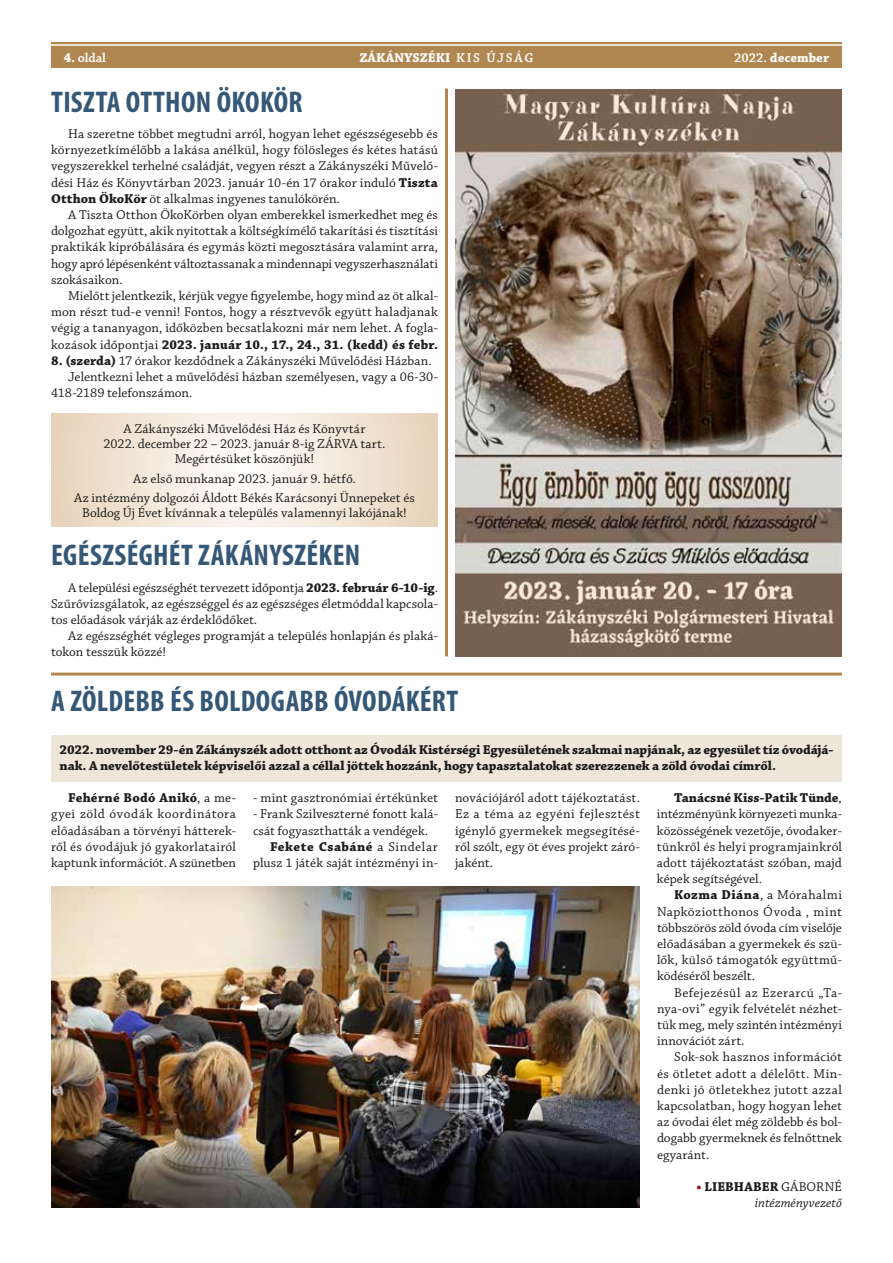
<style>
.page{position:relative;width:893px;height:1263px;background:#fff}
.page>*{position:absolute;margin:0;border:0;box-sizing:border-box;transform-origin:0 0}
.t1{font:700 condensed 30px "Myriad Pro";letter-spacing:.01em;color:#355877}
.t2{font:13.5px/16.2px "Chaparral Pro";letter-spacing:.005em;color:#1d1d1b;text-align:justify}
.t3{font:700 13.5px/16.2px "Chaparral Pro";letter-spacing:-.005em;color:#1d1d1b}
.t4{font:700 13.5px "Chaparral Pro";color:#fff}
.t5{font:italic 13.5px/16.2px "Chaparral Pro";color:#1d1d1b;text-align:right}
.t6{font:700 13.5px "Chaparral Pro";letter-spacing:.04em;color:#1d1d1b}
.t7{font:600 13.5px "Chaparral Pro";letter-spacing:-.01em;color:#fff}
.s1{font-weight:700}
.s2{font-weight:600}
.s3{font-weight:700;font-style:normal;color:#9a1915}
.s4{font-weight:700;font-style:normal}
.s5{font-style:normal}
.s6{font-weight:400}
</style>
<div class="page">
<div style="left:51px;top:43px;width:791px;height:25px;background:#b08751"></div>
<hr style="left:51px;top:44px;width:791px;height:2px;background:#fff">
<hr style="left:445px;top:89px;width:3px;height:567px;background:#b08751">
<hr style="left:51px;top:672px;width:791px;height:3px;background:#b08751">
<svg style="left:51px;top:413px;width:387px;height:114px;background:#f2e7d9"></svg>
<img style="left:455px;top:89px;width:387px;height:567px">
<div style="left:51px;top:735px;width:791px;height:47px;background:#efe6da"></div>
<img style="left:51px;top:886px;width:589px;height:321px">
<p class="t7" style="left:64px;top:50px;width:44px"><span class="s1">4.</span> oldal</p>
<p class="t4" style="left:359px;top:50px;width:176px">ZÁKÁNYSZÉKI <span class="s2">KIS ÚJSÁG</span></p>
<p class="t4" style="left:734px;top:50px;width:97px"><span class="s2">2022.</span> december</p>
<h1 class="t1" style="left:51px;top:83px;width:253px">TISZTA OTTHON ÖKOKÖR</h1>
<p class="t2" style="left:51px;top:126px;width:388px;text-indent:17px">Ha szeretne többet megtudni arról, hogyan lehet egészségesebb és környezetkímélőbb a lakása anélkül, hogy fölösleges és kétes hatású vegyszerekkel terhelné családját, vegyen részt a Zákányszéki Művelő&shy;dési Ház és Könyvtárban 2023. január 10-én 17 órakor induló <span class="s1">Tiszta Otthon ÖkoKör</span> öt alkalmas ingyenes tanulókörén.</p>
<p class="t2" style="left:51px;top:207px;width:388px;text-indent:17px">A Tiszta Otthon ÖkoKörben olyan emberekkel ismerkedhet meg és dolgozhat együtt, akik nyitottak a költségkímélő takarítási és tisztítási praktikák kipróbálására és egymás közti megosztására valamint arra, hogy apró lépésenként változtassanak a mindennapi vegyszerhasználati szokásaikon.</p>
<p class="t2" style="left:51px;top:288px;width:389px;text-indent:17px">Mielőtt jelentkezik, kérjük vegye figyelembe, hogy mind az öt alkal&shy;mon részt tud-e venni! Fontos, hogy a résztvevők együtt haladjanak végig a tananyagon, időközben becsatlakozni már nem lehet. A fogla&shy;kozások időpontjai <span class="s1">2023. január 10., 17., 24., 31. (kedd) és febr.</span></p>
<p class="t2" style="left:51px;top:353px;width:382px"><span class="s1">8. (szerda)</span> 17 órakor kezdődnek a Zákányszéki Művelődési Házban.</p>
<p class="t2" style="left:68px;top:369px;width:371px">Jelentkezni lehet a művelődési házban személyesen, vagy a 06-30-</p>
<p class="t2" style="left:51px;top:385px;width:143px">418-2189 telefonszámon.</p>
<p class="t2" style="left:104px;top:422px;width:283px;line-height:15px;text-align:center">A Zákányszéki Művelődési Ház és Könyvtár<br>2022. december 22 – 2023. január 8-ig ZÁRVA tart.<br>Megértésüket köszönjük!</p>
<p class="t2" style="left:74px;top:469px;width:342px;line-height:19.2px;text-align:center">Az első munkanap 2023. január 9. hétfő.<br>Az intézmény dolgozói Áldott Békés Karácsonyi Ünnepeket és</p>
<p class="t2" style="left:82px;top:505px;width:326px">Boldog Új Évet kívánnak a település valamennyi lakójának!</p>
<h1 class="t1" style="left:51px;top:537px;width:310px">EGÉSZSÉGHÉT ZÁKÁNYSZÉKEN</h1>
<p class="t2" style="left:51px;top:580px;width:388px;text-indent:17px">A települési egészséghét tervezett időpontja <span class="s1">2023. február 6-10-ig</span>.<br>Szűrővizsgálatok, az egészséggel és az egészséges életmóddal kapcsola&shy;tos előadások várják az érdeklődőket.</p>
<p class="t2" style="left:51px;top:628px;width:388px;text-indent:17px">Az egészséghét végleges programját a település honlapján és plaká&shy;tokon tesszük közzé!</p>
<h1 class="t1" style="left:51px;top:682px;width:408px">A ZÖLDEBB ÉS BOLDOGABB ÓVODÁKÉRT</h1>
<p class="t3" style="left:60px;top:741px;width:775px">2022. november 29-én Zákányszék adott otthont az Óvodák Kistérségi Egyesületének szakmai napjának, az egyesület tíz óvodájá&shy;nak. A nevelőtestületek képviselői azzal a céllal jöttek hozzánk, hogy tapasztalatokat szerezzenek a zöld óvodai címről.</p>
<p class="t2" style="left:51px;top:790px;width:186px;text-indent:17px"><span class="s1">Fehérné Bodó Anikó</span>, a me&shy;gyei zöld óvodák koordinátora előadásában a törvényi hátterek&shy;ről és óvodájuk jó gyakorlatairól kaptunk információt. A szünetben</p>
<p class="t2" style="left:253px;top:790px;width:186px">- mint gasztronómiai értékünket</p>
<p class="t2" style="left:455px;top:790px;width:186px">novációjáról adott tájékoztatást.<br>Ez a téma az egyéni fejlesztést igénylő gyermekek megsegítésé&shy;ről szólt, egy öt éves projekt záró&shy;jaként.</p>
<p class="t2" style="left:657px;top:790px;width:186px;text-indent:17px"><span class="s1">Tanácsné Kiss-Patik Tünde</span>, intézményünk környezeti munka&shy;közösségének vezetője, óvodaker&shy;tünkről és helyi programjainkról adott tájékoztatást szóban, majd képek segítségével.</p>
<p class="t2" style="left:657px;top:887px;width:186px;text-indent:17px"><span class="s1">Kozma Diána</span>, a Mórahalmi Napköziotthonos Óvoda , mint többszörös zöld óvoda cím viselője előadásában a gyermekek és szü&shy;lők, külső támogatók együttmű&shy;ködéséről beszélt.</p>
<p class="t2" style="left:657px;top:985px;width:186px;text-indent:17px">Befejezésül az Ezerarcú „Ta&shy;nya-ovi” egyik felvételét nézhet&shy;tük meg, mely szintén intézményi innovációt zárt.</p>
<p class="t2" style="left:657px;top:1049px;width:186px;text-indent:17px">Sok-sok hasznos információt és ötletet adott a délelőtt. Min&shy;denki jó ötletekhez jutott azzal kapcsolatban, hogy hogyan lehet az óvodai élet még zöldebb és bol&shy;dogabb gyermeknek és felnőttnek egyaránt.</p>
<p class="t5" style="left:696px;top:1179px;width:147px"><span class="s3">•</span> <span class="s4">LIEBHABER</span> <span class="s5">GÁBORNÉ </span>intézményvezető</p>
<p class="t2" style="left:253px;top:806px;width:186px">- Frank Szilveszterné fonott kalá-</p>
<p class="t2" style="left:253px;top:823px;width:177px">csát fogyaszthatták a vendégek.</p>
<p class="t6" style="left:270px;top:838px;width:169px">Fekete Csabáné <span class="s6">a Sindelar</span></p>
<p class="t2" style="left:253px;top:855px;width:186px">plusz 1 játék saját intézményi in-</p>
</div>
